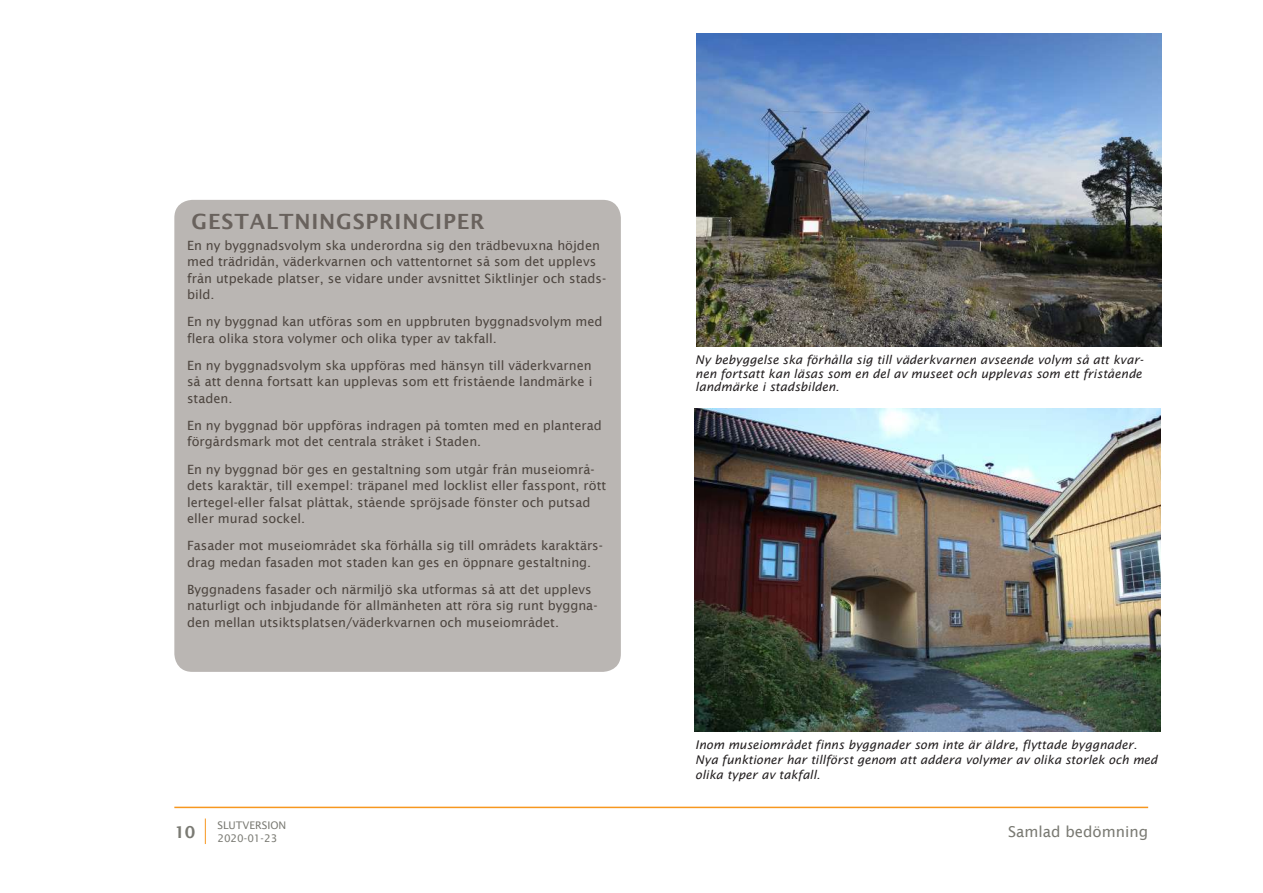
<style>
.page{position:relative;width:1263px;height:893px;background:#fff}
.page>*{position:absolute;margin:0;border:0;box-sizing:border-box;transform-origin:0 0}
.t1{font:600 21px "Lucida Sans";letter-spacing:.04em;color:#69625d}
.t2{font:600 16.5px "Lucida Sans";color:#7a7a73}
.t3{font:15px "Lucida Sans";color:#7a7a73}
.t4{font:12.75px/16.5px "Lucida Sans";color:#4d453f}
.t5{font:italic 12px/13.5px "Lucida Sans";color:#231f20}
.t6{font:10.5px/12.6px "Lucida Sans";color:#7a7a73}
</style>
<div class="page">
<hr style="left:174px;top:807px;width:974px;height:1px;background:#f7971f">
<svg style="left:205px;top:818px;width:1px;height:26px"></svg>
<div style="left:174px;top:200px;width:447px;height:472px;background:#bab6b3;border-radius:18px"></div>
<img style="left:696px;top:33px;width:466px;height:314px">
<img style="left:695px;top:408px;width:466px;height:324px">
<p class="t1" style="left:192px;top:209px;width:295px">GESTALTNINGSPRINCIPER</p>
<p class="t4" style="left:187px;top:237px;width:421px">En ny byggnadsvolym ska underordna sig den trädbevuxna höjden med trädridån, väderkvarnen och vattentornet så som det upplevs från utpekade platser, se vidare under avsnittet Siktlinjer och stads&shy;bild.</p>
<p class="t4" style="left:187px;top:313px;width:417px">En ny byggnad kan utföras som en uppbruten byggnadsvolym med flera olika stora volymer och olika typer av takfall.</p>
<p class="t4" style="left:187px;top:357px;width:407px;text-align:justify">En ny byggnadsvolym ska uppföras med hänsyn till väderkvarnen så att denna fortsatt kan upplevas som ett fristående landmärke i staden.</p>
<p class="t4" style="left:187px;top:417px;width:416px">En ny byggnad bör uppföras indragen på tomten med en planterad förgårdsmark mot det centrala stråket i Staden.</p>
<p class="t4" style="left:187px;top:461px;width:421px">En ny byggnad bör ges en gestaltning som utgår från museiområ&shy;dets karaktär, till exempel: träpanel med locklist eller fasspont, rött lertegel-eller falsat plåttak, stående spröjsade fönster och putsad eller murad sockel.</p>
<p class="t4" style="left:187px;top:537px;width:417px">Fasader mot museiområdet ska förhålla sig till områdets karaktärs&shy;drag medan fasaden mot staden kan ges en öppnare gestaltning.</p>
<p class="t4" style="left:187px;top:581px;width:412px">Byggnadens fasader och närmiljö ska utformas så att det upplevs naturligt och inbjudande för allmänheten att röra sig runt byggna&shy;den mellan utsiktsplatsen/väderkvarnen och museiområdet.</p>
<p class="t5" style="left:695px;top:353px;width:450px">Ny bebyggelse ska förhålla sig till väderkvarnen avseende volym så att kvar&shy;nen fortsatt kan läsas som en del av museet och upplevas som ett fristående landmärke i stadsbilden.</p>
<p class="t5" style="left:695px;top:737px;width:464px;line-height:15px">Inom museiområdet finns byggnader som inte är äldre, flyttade byggnader.<br>Nya funktioner har tillförst genom att addera volymer av olika storlek och med olika typer av takfall.</p>
<p class="t2" style="left:174px;top:822px;width:23px">10</p>
<p class="t6" style="left:217px;top:819px;width:70px">SLUTVERSION<br>2020-01-23</p>
<p class="t3" style="left:1008px;top:823px;width:141px">Samlad bedömning</p>
</div>
